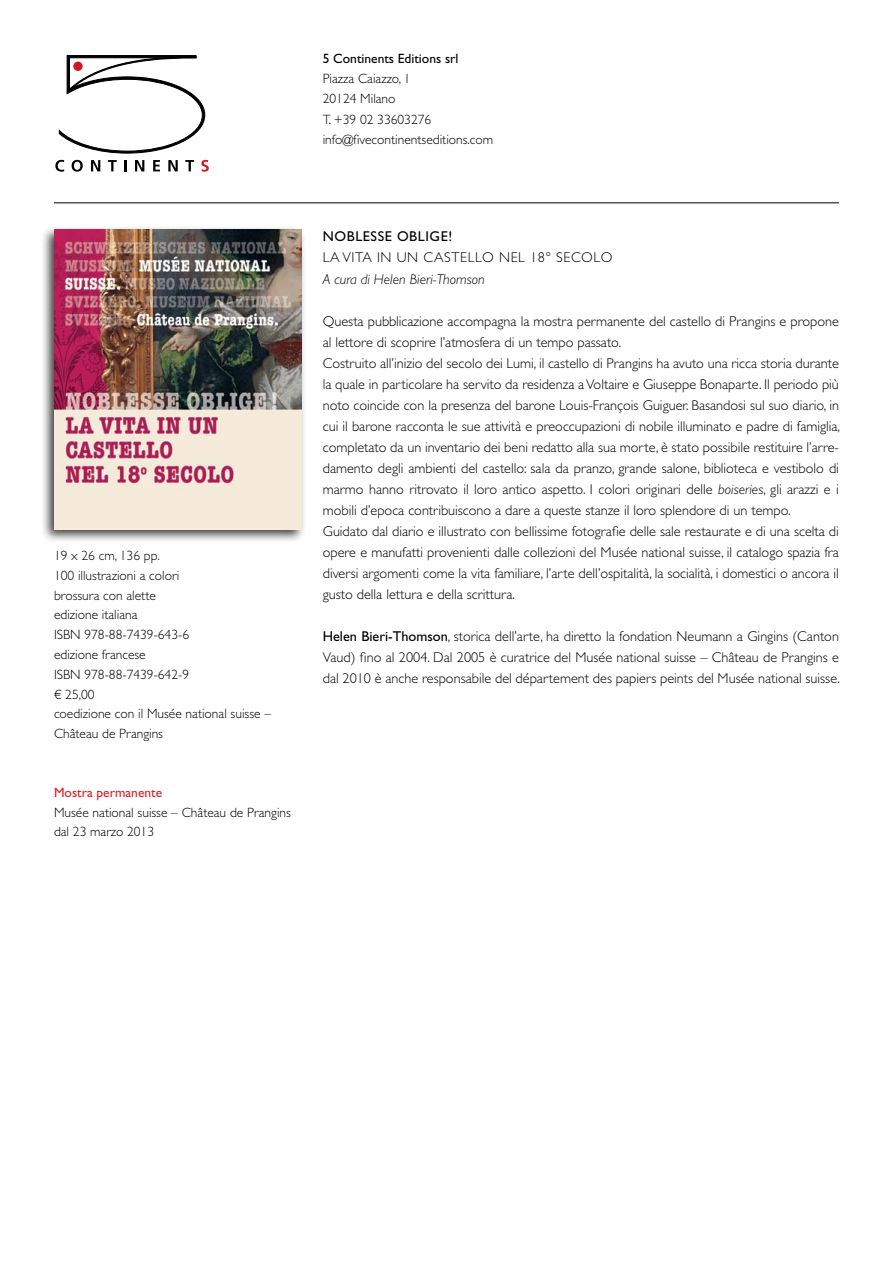
<style>
.page{position:relative;width:893px;height:1263px;background:#fff}
.page>*{position:absolute;margin:0;border:0;box-sizing:border-box;transform-origin:0 0}
.t1{font:300 14.25px/21px "Gill Sans Std";color:#000}
.t2{font:300 14.25px "Gill Sans Std";letter-spacing:.04em;color:#000}
.t3{font:italic 300 14.25px "Gill Sans Std";color:#000}
.t4{font:14.25px "Gill Sans Std";letter-spacing:.04em;color:#000}
.t5{font:300 13.5px/19.8px "Gill Sans Std";color:#000}
.t6{font:13.5px "Gill Sans Std";color:#000}
.t7{font:13.5px "Gill Sans Std";color:#d2232a}
.s1{font-style:italic}
.s2{font-weight:400}
</style>
<div class="page">
<hr style="left:54px;top:203px;width:785px;height:1px;background:#000">
<svg style="left:59px;top:55px;width:146px;height:99px"></svg>
<svg style="left:55px;top:160px;width:9px;height:12px"></svg>
<svg style="left:72px;top:160px;width:11px;height:12px"></svg>
<svg style="left:91px;top:160px;width:9px;height:11px"></svg>
<svg style="left:108px;top:160px;width:9px;height:11px"></svg>
<svg style="left:124px;top:160px;width:3px;height:11px"></svg>
<svg style="left:135px;top:160px;width:9px;height:11px"></svg>
<svg style="left:153px;top:160px;width:7px;height:11px"></svg>
<svg style="left:168px;top:160px;width:10px;height:11px"></svg>
<svg style="left:185px;top:160px;width:9px;height:11px"></svg>
<svg style="left:201px;top:160px;width:8px;height:12px"></svg>
<div style="left:73px;top:62px;width:10px;height:9px;background:#d31820;border-radius:50%"></div>
<div style="left:40px;top:225px;width:266px;height:318px;background:#000;opacity:.75"></div>
<img style="left:54px;top:230px;width:248px;height:299px">
<p class="t6" style="left:323px;top:51px;width:137px">5 Continents Editions srl</p>
<p class="t5" style="left:323px;top:69px;width:172px">Piazza Caiazzo, 1<br>20124 Milano<br>T. +39 02 33603276 info@fivecontinentseditions.com</p>
<p class="t5" style="left:54px;top:546px;width:219px">19 x 26 cm, 136 pp.<br>100 illustrazioni a colori<br>brossura con alette<br>edizione italiana<br>ISBN 978-88-7439-643-6<br>edizione francese<br>ISBN 978-88-7439-642-9<br>€ 25,00<br>coedizione con il Musée national suisse –<br>Château de Prangins</p>
<p class="t7" style="left:54px;top:785px;width:110px">Mostra permanente</p>
<p class="t5" style="left:54px;top:803px;width:238px">Musée national suisse – Château de Prangins dal 23 marzo 2013</p>
<p class="t4" style="left:323px;top:228px;width:131px">NOBLESSE OBLIGE!</p>
<p class="t2" style="left:323px;top:249px;width:291px">La vita in un castello nel 18° secolo</p>
<p class="t3" style="left:323px;top:271px;width:163px">A cura di Helen Bieri-Thomson</p>
<p class="t1" style="left:323px;top:311px;width:519px">Questa pubblicazione accompagna la mostra permanente del castello di Prangins e propone al lettore di scoprire l’atmosfera di un tempo passato.<br>Costruito all’inizio del secolo dei Lumi, il castello di Prangins ha avuto una ricca storia durante la quale in particolare ha servito da residenza a Voltaire e Giuseppe Bonaparte. I l periodo più noto coincide con la presenza del barone Louis-François Guiguer. Basandosi sul suo diario, in cui il barone racconta le sue attività e preoccupazioni di nobile illuminato e padre di famiglia, completato da un inventario dei beni redatto alla sua morte, è stato possibile restituire l’arre&shy;damento degli ambienti del castello: sala da pranzo, grande salone, biblioteca e vestibolo di marmo hanno ritrovato il loro antico aspetto. I colori originari delle <span class="s1">boiseries</span>, gli arazzi e i mobili d’epoca contribuiscono a dare a queste stanze il loro splendore di un tempo.<br>Guidato dal diario e illustrato con bellissime fotografie delle sale restaurate e di una scelta di opere e manufatti provenienti dalle collezioni del Musée national suisse, il catalogo spazia fra diversi argomenti come la vita familiare, l’arte dell’ospitalità, la socialità, i domestici o ancora il gusto della lettura e della scrittura.</p>
<p class="t1" style="left:323px;top:626px;width:519px;text-align:justify"><span class="s2">Helen Bieri-Thomson</span>, storica dell’arte, ha diretto la fondation Neumann a Gingins (Canton Vaud) fino al 2004. Dal 2005 è curatrice del Musée national suisse – Château de Prangins e dal 2010 è anche responsabile del département des papiers peints del Musée national suisse.</p>
</div>
